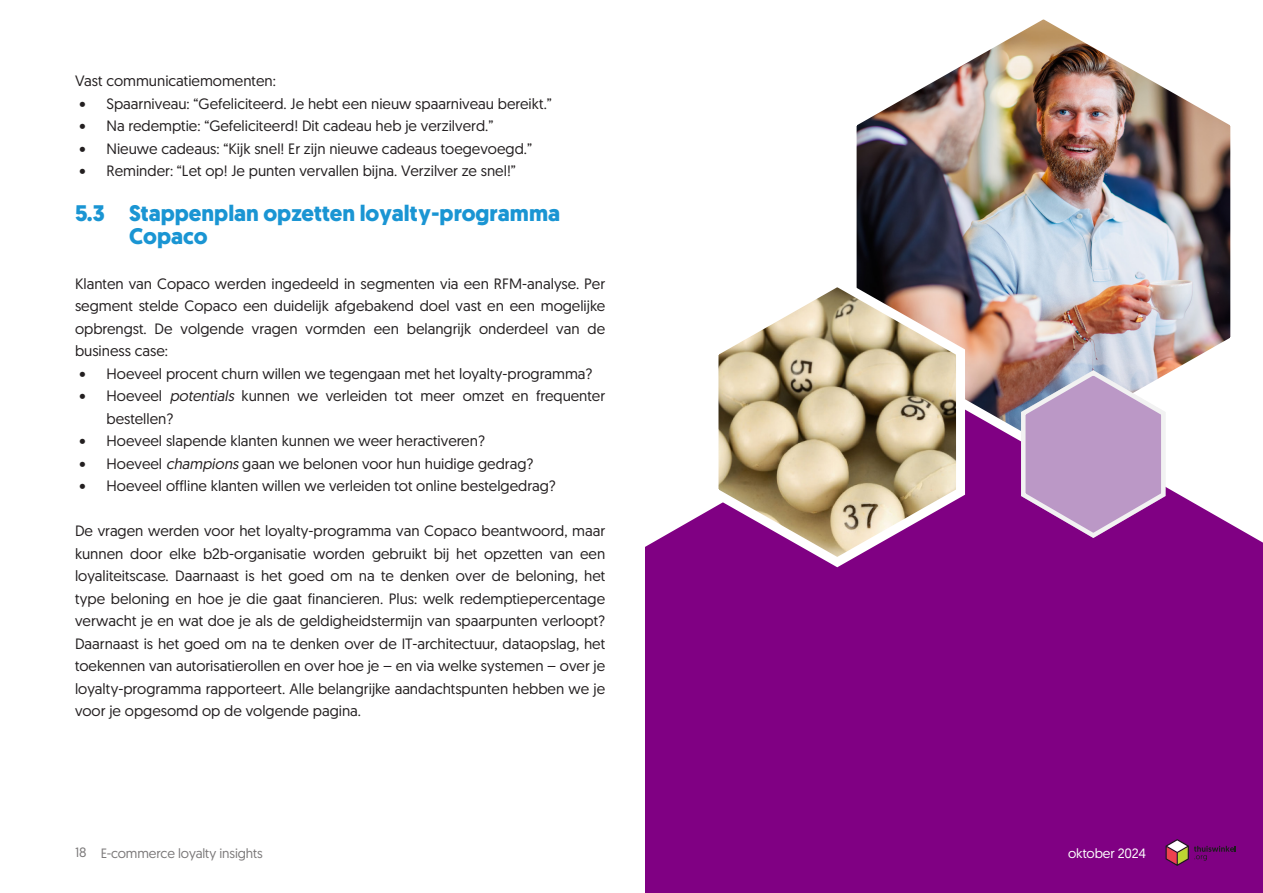
<style>
.page{position:relative;width:1263px;height:893px;background:#fff}
.page>*{position:absolute;margin:0;border:0;box-sizing:border-box;transform-origin:0 0}
.t1{font:700 22.5px "Geomanist";color:#1a95d3}
.t2{font:15px/22.5px "Geomanist";color:#231f20;text-align:justify}
.t3{font:13.5px "Geomanist";letter-spacing:-.01em;color:#231f20}
.t4{font:13.5px "Geomanist";letter-spacing:-.01em;color:#fff}
.s1{font-style:italic}
</style>
<div class="page">
<div style="left:645px;top:459px;width:618px;height:434px;background:#800083"></div>
<svg style="left:1165px;top:839px;width:71px;height:27px"></svg>
<img style="left:856px;top:19px;width:375px;height:440px">
<svg style="left:1017px;top:368px;width:151px;height:173px"></svg>
<svg style="left:705px;top:272px;width:268px;height:300px"></svg>
<p class="t2" style="left:75px;top:69px;width:202px">Vast communicatiemomenten:</p>
<p class="t2" style="left:80px;top:92px;width:474px">• Spaarniveau: “Gefeliciteerd. Je hebt een nieuw spaarniveau bereikt.”</p>
<p class="t2" style="left:80px;top:114px;width:415px">• Na redemptie: “Gefeliciteerd! Dit cadeau heb je verzilverd.”</p>
<p class="t2" style="left:80px;top:137px;width:454px">• Nieuwe cadeaus: “Kijk snel! Er zijn nieuwe cadeaus toegevoegd.”</p>
<p class="t2" style="left:80px;top:159px;width:438px">• Reminder: “Let op! Je punten vervallen bijna. Verzilver ze snel!”</p>
<p class="t1" style="left:75px;top:198px;width:487px">5.3 Stappenplan opzetten loyalty-programma</p>
<p class="t1" style="left:129px;top:221px;width:80px">Copaco</p>
<p class="t2" style="left:75px;top:272px;width:532px">Klanten van Copaco werden ingedeeld in segmenten via een RFM-analyse. Per segment stelde Copaco een duidelijk afgebakend doel vast en een mogelijke opbrengst. De volgende vragen vormden een belangrijk onderdeel van de business case:</p>
<p class="t2" style="left:80px;top:362px;width:514px">• Hoeveel procent churn willen we tegengaan met het loyalty-programma?</p>
<p class="t2" style="left:106px;top:384px;width:500px;text-indent:-27px">• Hoeveel <span class="s1">potentials</span> kunnen we verleiden tot meer omzet en frequenter bestellen?</p>
<p class="t2" style="left:80px;top:429px;width:407px">• Hoeveel slapende klanten kunnen we weer heractiveren?</p>
<p class="t2" style="left:80px;top:452px;width:455px">• Hoeveel <span class="s1">champions</span> gaan we belonen voor hun huidige gedrag?</p>
<p class="t2" style="left:80px;top:474px;width:478px">• Hoeveel offline klanten willen we verleiden tot online bestelgedrag?</p>
<p class="t2" style="left:75px;top:519px;width:532px">De vragen werden voor het loyalty-programma van Copaco beantwoord, maar kunnen door elke b2b-organisatie worden gebruikt bij het opzetten van een loyaliteitscase. Daarnaast is het goed om na te denken over de beloning, het type beloning en hoe je die gaat financieren. Plus: welk redemptiepercentage verwacht je en wat doe je als de geldigheidstermijn van spaarpunten verloopt?<br>Daarnaast is het goed om na te denken over de IT-architectuur, dataopslag, het toekennen van autorisatierollen en over hoe je – en via welke systemen – over je loyalty-programma rapporteert. Alle belangrijke aandachtspunten hebben we je voor je opgesomd op de volgende pagina.</p>
<p class="t3" style="left:75px;top:844px;width:189px">18 E-commerce loyalty insights</p>
<p class="t4" style="left:1068px;top:844px;width:79px">oktober 2024</p>
</div>
